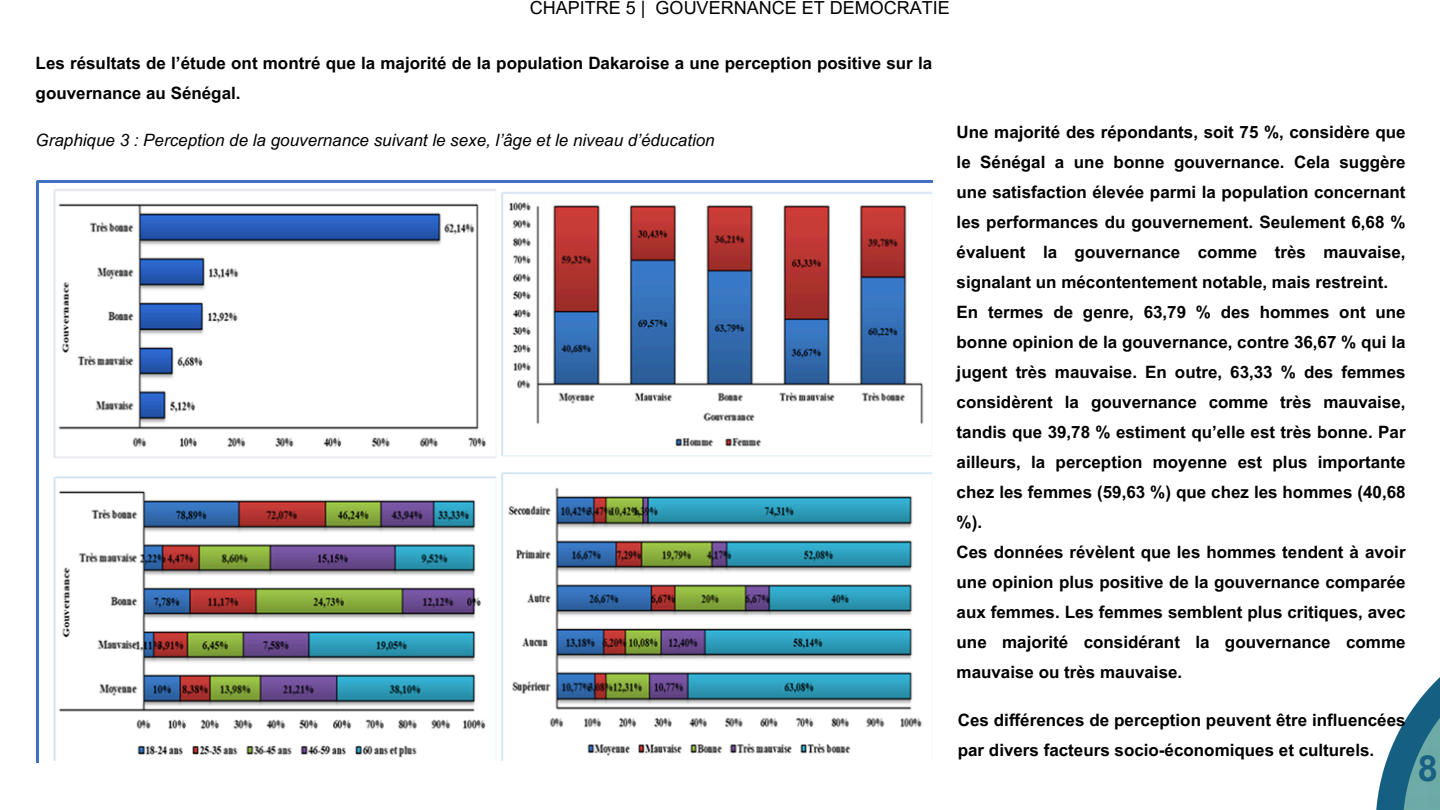
<style>
.page{position:relative;width:1440px;height:810px;background:#fff}
.page>*{position:absolute;margin:0;border:0;box-sizing:border-box;transform-origin:0 0}
.t1{font:700 36px "Arial MT Pro";color:#196082}
.t2{font:18px "Arial MT Pro";color:#000}
.t3{font:700 17px/30px "Arial MT Pro";color:#000}
.t4{font:italic 17px "Arial MT Pro";color:#000}
</style>
<div class="page">
<img style="left:36px;top:180px;width:897px;height:583px">
<svg style="left:1376px;top:724px;width:27px;height:86px;fill:#156082"></svg>
<img style="left:1403px;top:677px;width:37px;height:133px">
<p class="t2" style="left:530px;top:1px;width:421px">CHAPITRE 5 | GOUVERNANCE ET DEMOCRATIE</p>
<h2 class="t3" style="left:36px;top:50px;width:898px">Les résultats de l’étude ont montré que la majorité de la population Dakaroise a une perception positive sur la gouvernance au Sénégal.</h2>
<p class="t4" style="left:36px;top:133px;width:681px">Graphique 3 : Perception de la gouvernance suivant le sexe, l’âge et le niveau d’éducation</p>
<p class="t3" style="left:957px;top:119px;width:451px">Une majorité des répondants, soit 75 %, considère que le Sénégal a une bonne gouvernance. Cela suggère une satisfaction élevée parmi la population concernant les performances du gouvernement. Seulement 6,68 % évaluent la gouvernance comme très mauvaise, signalant un mécontentement notable, mais restreint.<br>En termes de genre, 63,79 % des hommes ont une bonne opinion de la gouvernance, contre 36,67 % qui la jugent très mauvaise. En outre, 63,33 % des femmes considèrent la gouvernance comme très mauvaise, tandis que 39,78 % estiment qu’elle est très bonne. Par ailleurs, la perception moyenne est plus importante chez les femmes (59,63 %) que chez les hommes (40,68 %).<br>Ces données révèlent que les hommes tendent à avoir une opinion plus positive de la gouvernance comparée aux femmes. Les femmes semblent plus critiques, avec une majorité considérant la gouvernance comme mauvaise ou très mauvaise.</p>
<h2 class="t3" style="left:958px;top:707px;width:449px">Ces différences de perception peuvent être influencées par divers facteurs socio-économiques et culturels.</h2>
<h2 class="t1" style="left:1418px;top:754px;width:22px">8</h2>
</div>
